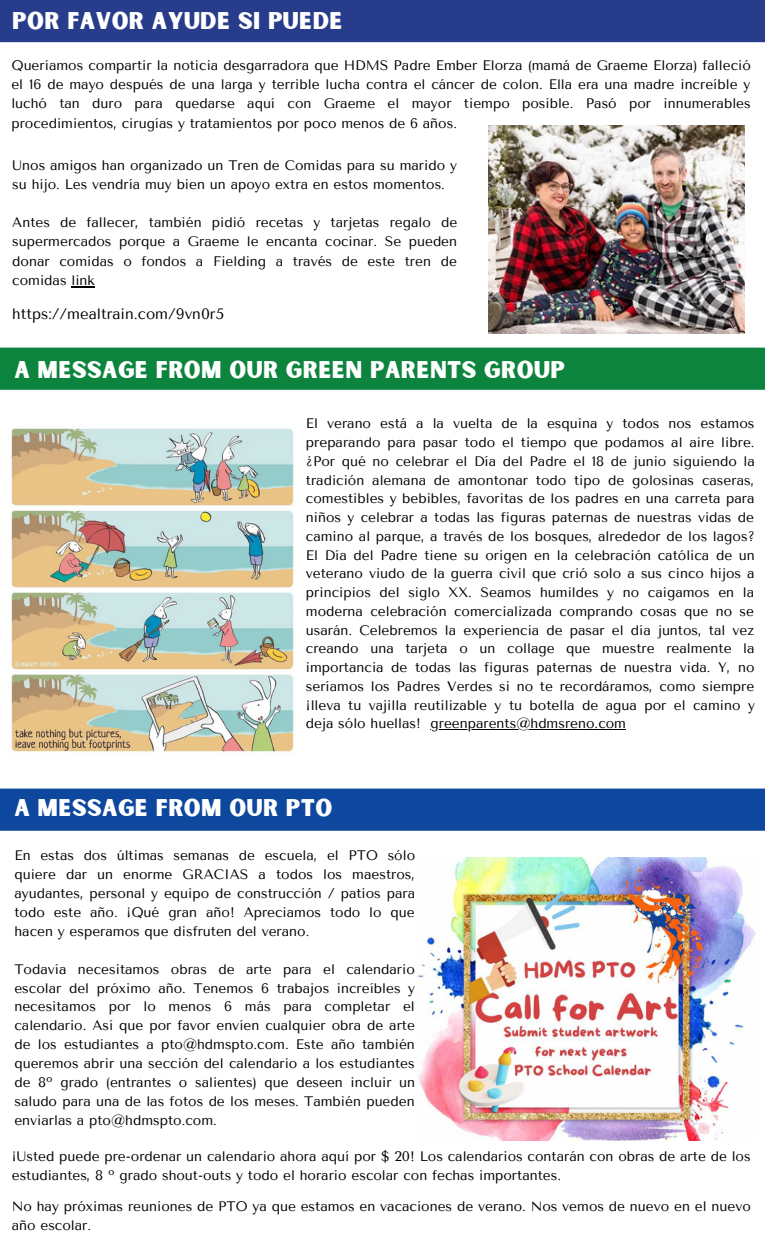
<style>
.page{position:relative;width:765px;height:1260px;background:#fff}
.page>*{position:absolute;margin:0;border:0;box-sizing:border-box;transform-origin:0 0}
.t1{font:23.12px "Sunborn Sans One";letter-spacing:.015em;color:#fff}
.t2{font:15px "Tenor Sans";color:#000}
.t3{font:13.75px/18.8px "Tenor Sans";color:#000;text-align:justify}
</style>
<div class="page">
<div style="left:0;top:0;width:765px;height:42px;background:#273d8b"></div>
<div style="left:0;top:348px;width:765px;height:42px;background:#0d843d"></div>
<div style="left:0;top:789px;width:765px;height:42px;background:#0e489e"></div>
<img style="left:489px;top:126px;width:256px;height:207px">
<img style="left:417px;top:857px;width:338px;height:283px">
<img style="left:11px;top:428px;width:283px;height:324px">
<hr style="left:431px;top:729px;width:195px;height:1px;background:#000">
<svg style="left:71px;top:286px;width:24px;height:1px"></svg>
<p class="t1" style="left:12px;top:6px;width:332px">POR FAVOR AYUDE SI PUEDE</p>
<p class="t3" style="left:11px;top:56px;width:741px;line-height:19.1px">Queríamos compartir la noticia desgarradora que HDMS Padre Ember Elorza (mamá de Graeme Elorza) falleció el 16 de mayo después de una larga y terrible lucha contra el cáncer de colon. Ella era una madre increíble y luchó tan duro para quedarse aquí con Graeme el mayor tiempo posible. Pasó por innumerables procedimientos, cirugías y tratamientos por poco menos de 6 años.</p>
<p class="t3" style="left:12px;top:156px;width:446px;line-height:19.1px">Unos amigos han organizado un Tren de Comidas para su marido y su hijo. Les vendría muy bien un apoyo extra en estos momentos.</p>
<p class="t3" style="left:12px;top:213px;width:447px;line-height:19.1px">Antes de fallecer, también pidió recetas y tarjetas regalo de supermercados porque a Graeme le encanta cocinar. Se pueden donar comidas o fondos a Fielding a través de este tren de comidas link</p>
<p class="t2" style="left:12px;top:305px;width:213px">https://mealtrain.com/9vn0r5</p>
<p class="t1" style="left:14px;top:355px;width:552px">A MESSAGE FROM OUR GREEN PARENTS GROUP</p>
<p class="t3" style="left:306px;top:414px;width:451px">El verano está a la vuelta de la esquina y todos nos estamos preparando para pasar todo el tiempo que podamos al aire libre. ¿Por qué no celebrar el Día del Padre el 18 de junio siguiendo la tradición alemana de amontonar todo tipo de golosinas caseras, comestibles y bebibles, favoritas de los padres en una carreta para niños y celebrar a todas las figuras paternas de nuestras vidas de camino al parque, a través de los bosques, alrededor de los lagos?<br>El Día del Padre tiene su origen en la celebración católica de un veterano viudo de la guerra civil que crió solo a sus cinco hijos a principios del siglo XX. Seamos humildes y no caigamos en la moderna celebración comercializada comprando cosas que no se usarán. Celebremos la experiencia de pasar el día juntos, tal vez creando una tarjeta o un collage que muestre realmente la importancia de todas las figuras paternas de nuestra vida. Y, no seríamos los Padres Verdes si no te recordáramos, como siempre ¡lleva tu vajilla reutilizable y tu botella de agua por el camino y deja sólo huellas! greenparents@hdmsreno.com</p>
<p class="t1" style="left:14px;top:793px;width:319px">A MESSAGE FROM OUR PTO</p>
<p class="t3" style="left:14px;top:846px;width:402px">En estas dos últimas semanas de escuela, el PTO sólo quiere dar un enorme GRACIAS a todos los maestros, ayudantes, personal y equipo de construcción / patios para todo este año. ¡Qué gran año! Apreciamos todo lo que hacen y esperamos que disfruten del verano.</p>
<p class="t3" style="left:14px;top:959px;width:402px">Todavía necesitamos obras de arte para el calendario escolar del próximo año. Tenemos 6 trabajos increíbles y necesitamos por lo menos 6 más para completar el calendario. Así que por favor envíen cualquier obra de arte de los estudiantes a pto@hdmspto.com. Este año también queremos abrir una sección del calendario a los estudiantes de 8º grado (entrantes o salientes) que deseen incluir un saludo para una de las fotos de los meses. También pueden enviarlas a pto@hdmspto.com.</p>
<p class="t3" style="left:12px;top:1147px;width:740px">¡Usted puede pre-ordenar un calendario ahora aquí por $ 20! Los calendarios contarán con obras de arte de los estudiantes, 8 º grado shout-outs y todo el horario escolar con fechas importantes.</p>
<p class="t3" style="left:12px;top:1197px;width:741px">No hay próximas reuniones de PTO ya que estamos en vacaciones de verano. Nos vemos de nuevo en el nuevo año escolar.</p>
</div>
